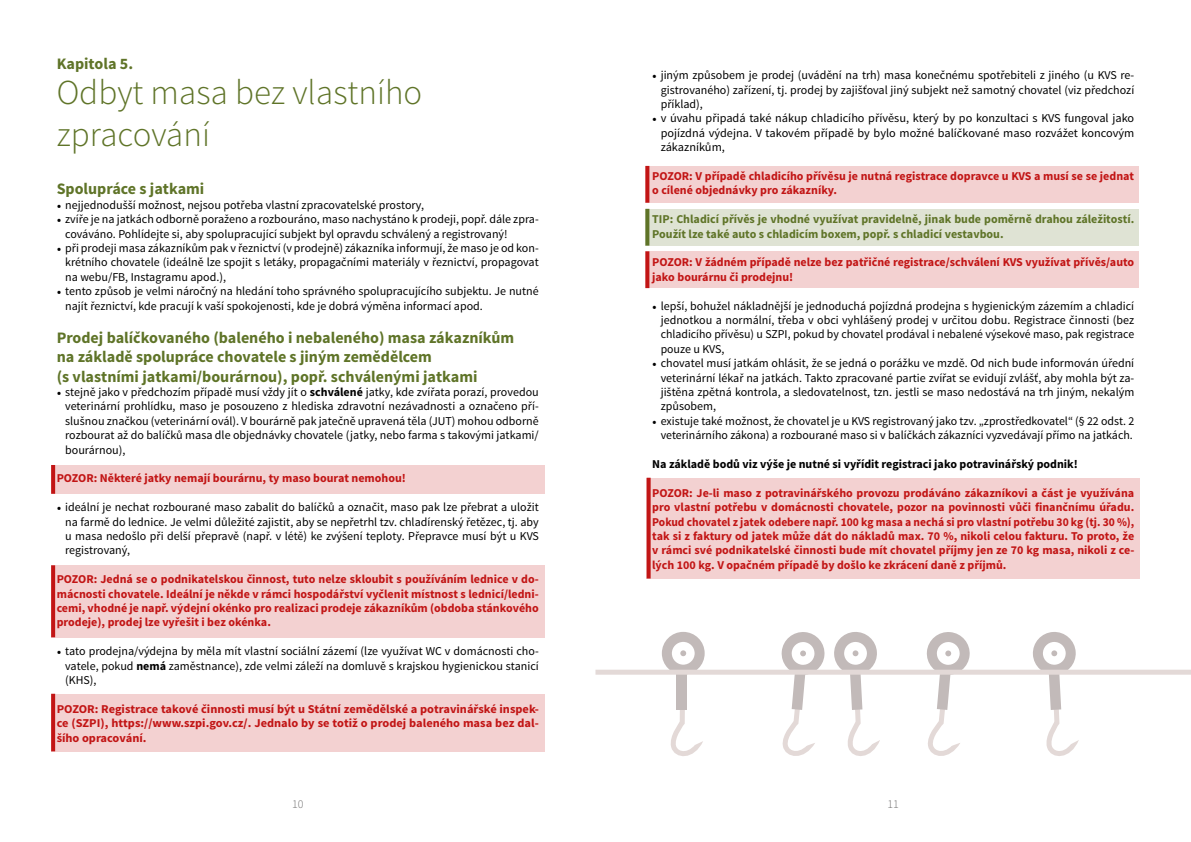
<style>
.page{position:relative;width:1191px;height:842px;background:#fff}
.page>*{position:absolute;margin:0;border:0;box-sizing:border-box;transform-origin:0 0}
.t1{font:300 35px/42px "Source Sans Pro";color:#5f7428}
.t2{font:700 16px/19.2px "Source Sans Pro";color:#5f7428}
.t3{font:12px/14.4px "Source Sans Pro";color:#000;text-align:justify}
.t4{font:700 12px/14.4px "Source Sans Pro";color:#c21515;text-align:justify}
.t5{font:700 12px/14.4px "Source Sans Pro";color:#5f7428}
.t6{font:700 12px "Source Sans Pro";color:#000}
.t7{font:300 12px "Source Sans Pro";color:#706f6f}
.s1{font-family:"Minion Pro"}
.s2{font-weight:700}
</style>
<div class="page">
<div style="left:646px;top:478px;width:493px;height:100px;background:#f3d1d1"></div>
<svg style="left:646px;top:478px;width:4px;height:100px"></svg>
<div style="left:645px;top:251px;width:493px;height:37px;background:#f3d1d1"></div>
<svg style="left:645px;top:251px;width:4px;height:37px"></svg>
<div style="left:645px;top:209px;width:493px;height:37px;background:#dfe3d4"></div>
<svg style="left:645px;top:209px;width:4px;height:37px"></svg>
<div style="left:645px;top:166px;width:493px;height:37px;background:#f3d1d1"></div>
<svg style="left:645px;top:166px;width:4px;height:37px"></svg>
<div style="left:51px;top:465px;width:493px;height:29px;background:#f3d1d1"></div>
<svg style="left:51px;top:465px;width:4px;height:29px"></svg>
<div style="left:51px;top:565px;width:493px;height:72px;background:#f3d1d1"></div>
<svg style="left:51px;top:565px;width:4px;height:72px"></svg>
<div style="left:51px;top:694px;width:493px;height:57px;background:#f3d1d1"></div>
<svg style="left:51px;top:694px;width:4px;height:57px"></svg>
<svg style="left:671px;top:703px;width:32px;height:53px"></svg>
<div style="left:662px;top:632px;width:42px;height:43px;border:10px solid #c2bab9;border-radius:50%"></div>
<svg style="left:680px;top:650px;width:6px;height:6px"></svg>
<div style="left:677px;top:667px;width:10px;height:43px;background:#c2bab9"></div>
<svg style="left:775px;top:632px;width:109px;height:124px"></svg>
<svg style="left:920px;top:632px;width:56px;height:124px"></svg>
<svg style="left:1029px;top:632px;width:54px;height:124px"></svg>
<div style="left:595px;top:670px;width:596px;height:5px;background:#e3d9d7"></div>
<h2 class="t2" style="left:57px;top:54px;width:78px">Kapitola 5.</h2>
<h1 class="t1" style="left:57px;top:71px;width:367px">Odbyt masa bez vlastního zpracování</h1>
<h2 class="t2" style="left:57px;top:180px;width:149px">Spolupráce s jatkami</h2>
<p class="t3" style="left:57px;top:198px;width:369px"><span class="s1">•</span> nejjednodušší možnost, nejsou potřeba vlastní zpracovatelské prostory,</p>
<p class="t3" style="left:65px;top:212px;width:475px;text-indent:-9px"><span class="s1">•</span> zvíře je na jatkách odborně poraženo a rozbouráno, maso nachystáno k prodeji, popř. dále zpra&shy;cováváno. Pohlídejte si, aby spolupracující subjekt byl opravdu schválený a registrovaný!</p>
<p class="t3" style="left:65px;top:241px;width:475px;text-indent:-9px"><span class="s1">•</span> při prodeji masa zákazníkům pak v řeznictví (v prodejně) zákazníka informují, že maso je od kon&shy;krétního chovatele (ideálně lze spojit s letáky, propagačními materiály v řeznictví, propagovat na webu/FB, Instagramu apod.),</p>
<p class="t3" style="left:65px;top:284px;width:475px;text-indent:-9px"><span class="s1">•</span> tento způsob je velmi náročný na hledání toho správného spolupracujícího subjektu. Je nutné najít řeznictví, kde pracují k vaší spokojenosti, kde je dobrá výměna informací apod.</p>
<h2 class="t2" style="left:57px;top:329px;width:459px">Prodej balíčkovaného (baleného i nebaleného) masa zákazníkům na základě spolupráce chovatele s jiným zemědělcem<br>(s vlastními jatkami/bourárnou), popř. schválenými jatkami</h2>
<p class="t3" style="left:65px;top:385px;width:475px;text-indent:-9px"><span class="s1">•</span> stejně jako v předchozím případě musí vždy jít o <span class="s2">schválené</span> jatky, kde zvířata porazí, provedou veterinární prohlídku, maso je posouzeno z hlediska zdravotní nezávadnosti a označeno pří&shy;slušnou značkou (veterinární ovál). V bourárně pak jatečně upravená těla (JUT) mohou odborně rozbourat až do balíčků masa dle objednávky chovatele (jatky, nebo farma s takovými jatkami/ bourárnou),</p>
<p class="t4" style="left:57px;top:472px;width:351px">POZOR: Některé jatky nemají bourárnu, ty maso bourat nemohou!</p>
<p class="t3" style="left:65px;top:500px;width:475px;text-indent:-9px"><span class="s1">•</span> ideální je nechat rozbourané maso zabalit do balíčků a označit, maso pak lze přebrat a uložit na farmě do lednice. Je velmi důležité zajistit, aby se nepřetrhl tzv. chladírenský řetězec, tj. aby u masa nedošlo při delší přepravě (např. v létě) ke zvýšení teploty. Přepravce musí být u KVS registrovaný,</p>
<p class="t4" style="left:57px;top:572px;width:483px">POZOR: Jedná se o podnikatelskou činnost, tuto nelze skloubit s používáním lednice v do&shy;mácnosti chovatele. Ideální je někde v rámci hospodářství vyčlenit místnost s lednicí/ledni&shy;cemi, vhodné je např. výdejní okénko pro realizaci prodeje zákazníkům (obdoba stánkového prodeje), prodej lze vyřešit i bez okénka.</p>
<p class="t3" style="left:65px;top:644px;width:475px;text-indent:-9px"><span class="s1">•</span> tato prodejna/výdejna by měla mít vlastní sociální zázemí (lze využívat WC v domácnosti cho&shy;vatele, pokud <span class="s2">nemá</span> zaměstnance), zde velmi záleží na domluvě s krajskou hygienickou stanicí (KHS),</p>
<p class="t4" style="left:57px;top:702px;width:483px">POZOR: Registrace takové činnosti musí být u Státní zemědělské a potravinářské inspek&shy;ce (SZPI), https://www.szpi.gov.cz/. Jednalo by se totiž o prodej baleného masa bez dal&shy;šího opracování.</p>
<p class="t3" style="left:660px;top:68px;width:475px;text-indent:-9px"><span class="s1">•</span> jiným způsobem je prodej (uvádění na trh) masa konečnému spotřebiteli z jiného (u KVS re&shy;gistrovaného) zařízení, tj. prodej by zajišťoval jiný subjekt než samotný chovatel (viz předchozí příklad),</p>
<p class="t3" style="left:660px;top:111px;width:475px;text-indent:-9px"><span class="s1">•</span> v úvahu připadá také nákup chladicího přívěsu, který by po konzultaci s KVS fungoval jako pojízdná výdejna. V takovém případě by bylo možné balíčkované maso rozvážet koncovým zákazníkům,</p>
<p class="t4" style="left:652px;top:169px;width:483px">POZOR: V případě chladicího přívěsu je nutná registrace dopravce u KVS a musí se se jednat o cílené objednávky pro zákazníky.</p>
<p class="t5" style="left:652px;top:212px;width:483px">TIP: Chladicí přívěs je vhodné využívat pravidelně, jinak bude poměrně drahou záležitostí.<br>Použít lze také auto s chladicím boxem, popř. s chladicí vestavbou.</p>
<p class="t4" style="left:652px;top:256px;width:483px">POZOR: V žádném případě nelze bez patřičné registrace/schválení KVS využívat přívěs/auto jako bourárnu či prodejnu!</p>
<p class="t3" style="left:660px;top:299px;width:475px;text-indent:-9px"><span class="s1">•</span> lepší, bohužel nákladnější je jednoduchá pojízdná prodejna s hygienickým zázemím a chladicí jednotkou a normální, třeba v obci vyhlášený prodej v určitou dobu. Registrace činnosti (bez chladicího přívěsu) u SZPI, pokud by chovatel prodával i nebalené výsekové maso, pak registrace pouze u KVS,</p>
<p class="t3" style="left:660px;top:356px;width:475px;text-indent:-9px"><span class="s1">•</span> chovatel musí jatkám ohlásit, že se jedná o porážku ve mzdě. Od nich bude informován úřední veterinární lékař na jatkách. Takto zpracované partie zvířat se evidují zvlášť, aby mohla být za&shy;jištěna zpětná kontrola, a sledovatelnost, tzn. jestli se maso nedostává na trh jiným, nekalým způsobem,</p>
<p class="t3" style="left:652px;top:414px;width:483px;text-align:center"><span class="s1">•</span> existuje také možnost, že chovatel je u KVS registrovaný jako tzv. „zprostředkovatel“ (§ 22 odst. 2 veterinárního zákona) a rozbourané maso si v balíčkách zákazníci vyzvedávají přímo na jatkách.</p>
<p class="t6" style="left:652px;top:456px;width:427px">Na základě bodů viz výše je nutné si vyřídit registraci jako potravinářský podnik!</p>
<p class="t4" style="left:652px;top:486px;width:483px">POZOR: Je-li maso z potravinářského provozu prodáváno zákazníkovi a část je využívána pro vlastní potřebu v domácnosti chovatele, pozor na povinnosti vůči finančnímu úřadu.<br>Pokud chovatel z jatek odebere např. 100 kg masa a nechá si pro vlastní potřebu 30 kg (tj. 30 %), tak si z faktury od jatek může dát do nákladů max. 70 %, nikoli celou fakturu. To proto, že v rámci své podnikatelské činnosti bude mít chovatel příjmy jen ze 70 kg masa, nikoli z ce&shy;lých 100 kg. V opačném případě by došlo ke zkrácení daně z příjmů.</p>
<p class="t7" style="left:292px;top:797px;width:13px">10</p>
<p class="t7" style="left:887px;top:797px;width:13px">11</p>
</div>
